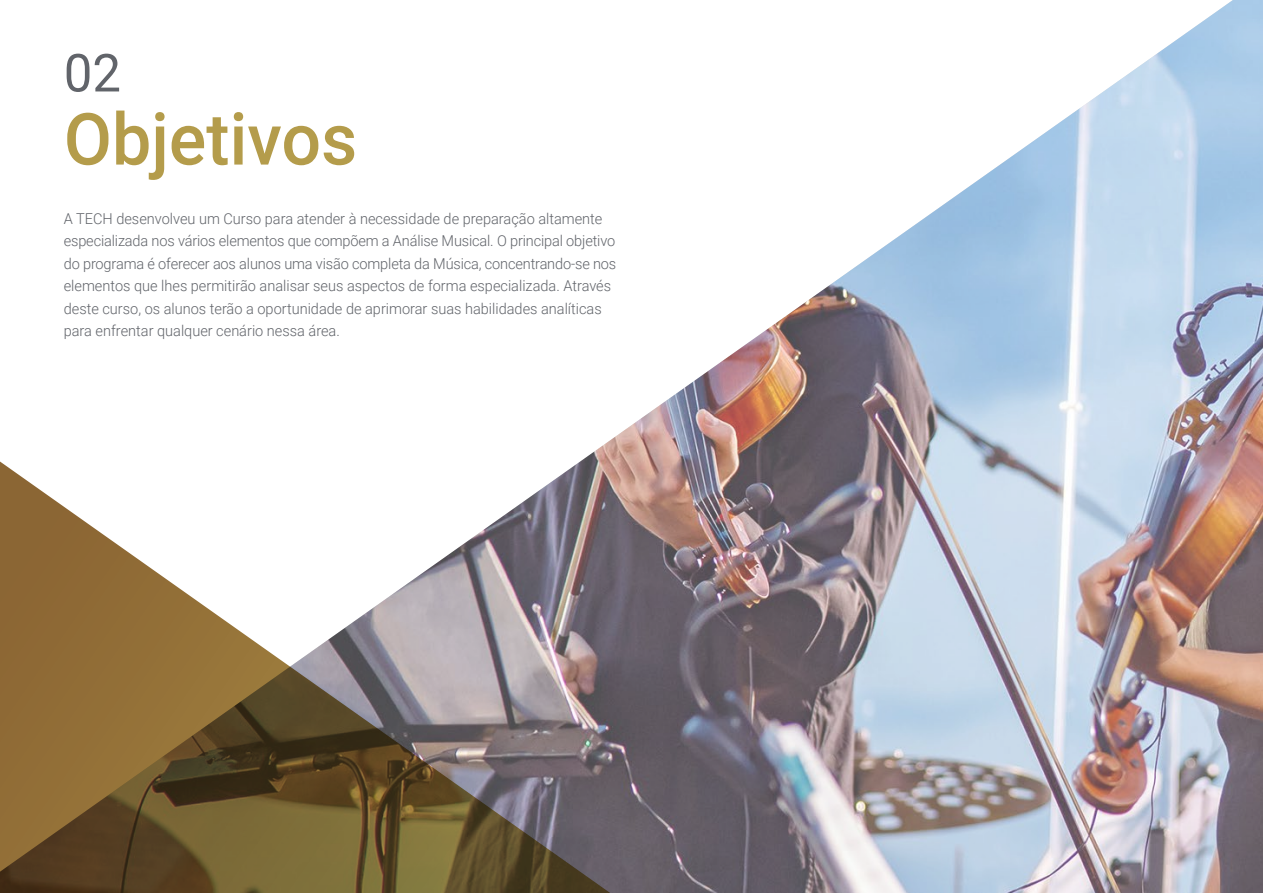
<style>
.page{position:relative;width:1263px;height:893px;background:#fff}
.page>*{position:absolute;margin:0;border:0;box-sizing:border-box;transform-origin:0 0}
.t1{font:500 72px "Roboto";color:#b49c4b}
.t2{font:52.5px "Roboto";color:#61646a}
.t3{font:300 15px/22.5px "Roboto";color:#61646a}
</style>
<div class="page">
<img style="left:602px;top:0;width:661px;height:893px">
<svg style="left:0;top:446px;width:640px;height:447px"></svg>
<h2 class="t2" style="left:64px;top:36px;width:59px">02</h2>
<h1 class="t1" style="left:64px;top:89px;width:295px">Objetivos</h1>
<p class="t3" style="left:64px;top:207px;width:554px">A TECH desenvolveu um Curso para atender à necessidade de preparação altamente especializada nos vários elementos que compõem a Análise Musical. O principal objetivo do programa é oferecer aos alunos uma visão completa da Música, concentrando-se nos elementos que lhes permitirão analisar seus aspectos de forma especializada. Através deste curso, os alunos terão a oportunidade de aprimorar suas habilidades analíticas para enfrentar qualquer cenário nessa área.</p>
</div>
